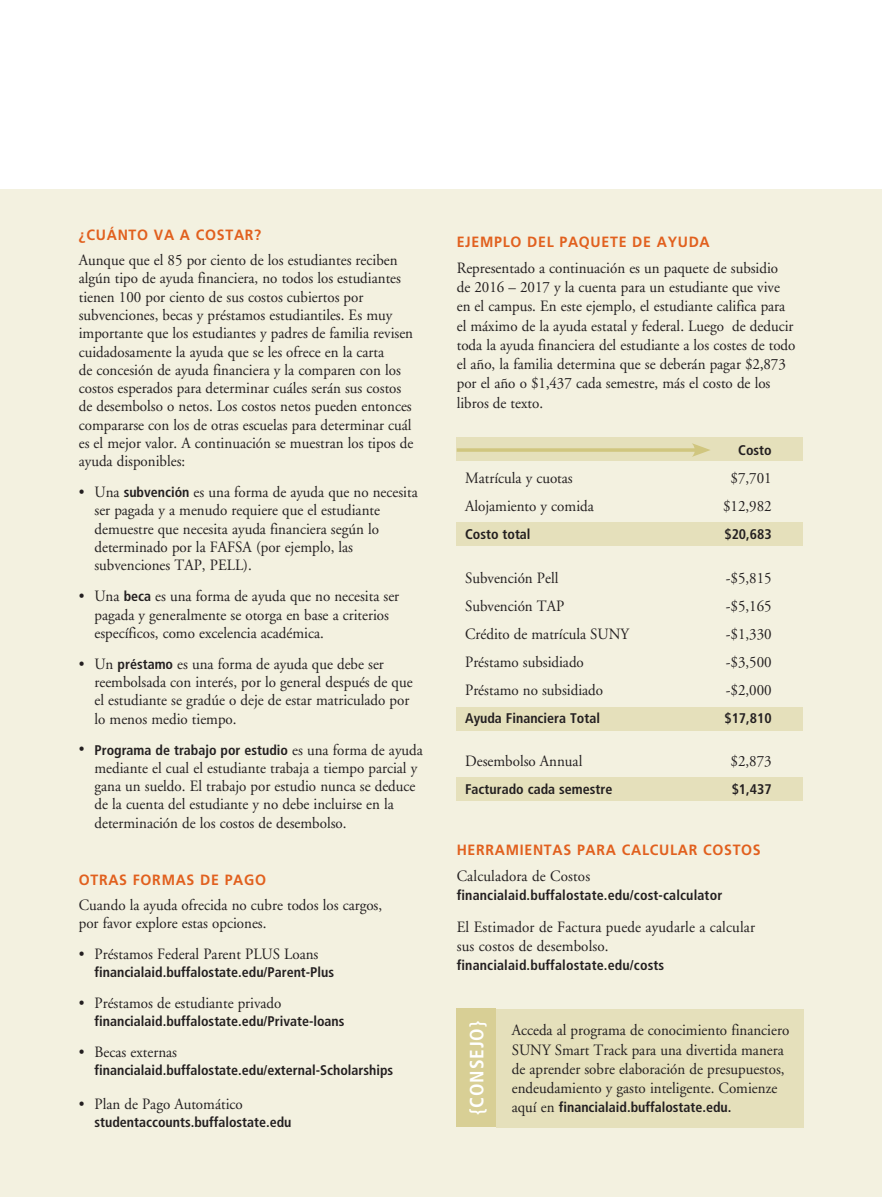
<style>
.page{position:relative;width:882px;height:1197px;background:#fff}
.page>*{position:absolute;margin:0;border:0;box-sizing:border-box;transform-origin:0 0}
.t1{font:700 condensed 19.25px "Frutiger";letter-spacing:.05em;color:#fff}
.t2{font:15.75px/18.2px "Adobe Garamond";color:#231f20;scale:.95 1}
.t3{font:700 14.88px "Frutiger";letter-spacing:.05em;color:#e1601e;scale:.95 1}
.t4{font:700 condensed 14px "Frutiger";color:#231f20}
.s1{font-family:"Frutiger";font-weight:700;font-stretch:condensed;font-size:14px}
.s2{font-family:"Adobe Garamond";font-weight:400;font-stretch:normal;font-size:15.75px}
.s3{font-family:"Minion Pro"}
</style>
<div class="page">
<div style="left:0;top:189px;width:882px;height:1008px;background:#f3f1e0"></div>
<div style="left:496px;top:1009px;width:307px;height:118px;background:#e5e0bb"></div>
<div style="left:457px;top:1009px;width:39px;height:118px;background:#d8cf95"></div>
<div style="left:457px;top:438px;width:346px;height:23px;background:#e5e0bb"></div>
<div style="left:457px;top:707px;width:346px;height:24px;background:#e5e0bb"></div>
<div style="left:457px;top:777px;width:346px;height:24px;background:#e5e0bb"></div>
<div style="left:457px;top:522px;width:346px;height:23px;background:#e5e0bb"></div>
<hr style="left:457px;top:448px;width:242px;height:4px;background:#d0c67f">
<svg style="left:692px;top:443px;width:18px;height:14px"></svg>
<p class="t3" style="left:79px;top:227px;width:194px">¿CUÁNTO VA A COSTAR?</p>
<p class="t2" style="left:79px;top:251px;width:354px">Aunque que el 85 por ciento de los estudiantes reciben algún tipo de ayuda financiera, no todos los estudiantes tienen 100 por ciento de sus costos cubiertos por subvenciones, becas y préstamos estudiantiles. Es muy importante que los estudiantes y padres de familia revisen cuidadosamente la ayuda que se les ofrece en la carta<br>de concesión de ayuda financiera y la comparen con los costos esperados para determinar cuáles serán sus costos de desembolso o netos. Los costos netos pueden entonces compararse con los de otras escuelas para determinar cuál es el mejor valor. A continuación se muestran los tipos de ayuda disponibles:</p>
<p class="t2" style="left:94px;top:484px;width:342px;text-indent:-16px">• Una <span class="s1">subvención</span> es una forma de ayuda que no necesita ser pagada y a menudo requiere que el estudiante demuestre que necesita ayuda financiera según lo determinado por la FAFSA (por ejemplo, las subvenciones TAP, PELL).</p>
<p class="t2" style="left:94px;top:588px;width:322px;text-indent:-16px">• Una <span class="s1">beca</span> es una forma de ayuda que no necesita ser pagada y generalmente se otorga en base a criterios específicos, como excelencia académica.</p>
<p class="t2" style="left:95px;top:655px;width:336px;text-indent:-16px">• Un <span class="s1">préstamo</span> es una forma de ayuda que debe ser reembolsada con interés, por lo general después de que el estudiante se gradúe o deje de estar matriculado por lo menos medio tiempo.</p>
<p class="t4" style="left:79px;top:741px;width:346px"><span class="s2">•</span> Programa de trabajo por estudio <span class="s2">es una forma de ayuda</span></p>
<p class="t2" style="left:95px;top:759px;width:341px">mediante el cual el estudiante trabaja a tiempo parcial y gana un sueldo. El trabajo por estudio nunca se deduce de la cuenta del estudiante y no debe incluirse en la determinación de los costos de desembolso.</p>
<p class="t3" style="left:79px;top:871px;width:199px">OTRAS FORMAS DE PAGO</p>
<p class="t2" style="left:79px;top:896px;width:321px">Cuando la ayuda ofrecida no cubre todos los cargos, por favor explore estas opciones.</p>
<p class="t2" style="left:79px;top:945px;width:254px">• Préstamos Federal Parent PLUS Loans</p>
<p class="t4" style="left:94px;top:964px;width:241px">financialaid.buffalostate.edu/Parent-Plus</p>
<p class="t2" style="left:79px;top:994px;width:215px">• Préstamos de estudiante privado</p>
<p class="t4" style="left:94px;top:1013px;width:252px">financialaid.buffalostate.edu/Private-loans</p>
<p class="t2" style="left:79px;top:1043px;width:105px">• Becas externas</p>
<p class="t4" style="left:94px;top:1062px;width:300px">financialaid.buffalostate.edu/external-Scholarships</p>
<p class="t2" style="left:79px;top:1095px;width:174px">• Plan de Pago Automático</p>
<p class="t4" style="left:94px;top:1114px;width:199px">studentaccounts.buffalostate.edu</p>
<p class="t3" style="left:457px;top:233px;width:268px">EJEMPLO DEL PAQUETE DE AYUDA</p>
<p class="t2" style="left:457px;top:259px;width:358px;line-height:19.2px">Representado a continuación es un paquete de subsidio de 2016 – 2017 y la cuenta para un estudiante que vive en el campus. En este ejemplo, el estudiante califica para el máximo de la ayuda estatal y federal. Luego de deducir toda la ayuda financiera del estudiante a los costes de todo el año, la familia determina que se deberán pagar $2<span class="s3">,</span>873 por el año o $1<span class="s3">,</span>437 cada semestre, más el costo de los libros de texto.</p>
<p class="t4" style="left:738px;top:442px;width:35px">Costo</p>
<p class="t2" style="left:465px;top:469px;width:115px">Matrícula y cuotas</p>
<p class="t2" style="left:731px;top:469px;width:45px">$7,701</p>
<p class="t2" style="left:465px;top:497px;width:137px">Alojamiento y comida</p>
<p class="t2" style="left:723px;top:497px;width:53px">$12,982</p>
<p class="t4" style="left:465px;top:526px;width:67px">Costo total</p>
<p class="t4" style="left:724px;top:526px;width:49px">$20,683</p>
<p class="t2" style="left:465px;top:569px;width:100px">Subvención Pell</p>
<p class="t2" style="left:726px;top:569px;width:50px">-$5,815</p>
<p class="t2" style="left:465px;top:597px;width:106px">Subvención TAP</p>
<p class="t2" style="left:726px;top:597px;width:50px">-$5,165</p>
<p class="t2" style="left:465px;top:625px;width:174px">Crédito de matrícula SUNY</p>
<p class="t2" style="left:726px;top:625px;width:50px">-$1,330</p>
<p class="t2" style="left:465px;top:653px;width:127px">Préstamo subsidiado</p>
<p class="t2" style="left:726px;top:653px;width:50px">-$3,500</p>
<p class="t2" style="left:465px;top:681px;width:147px">Préstamo no subsidiado</p>
<p class="t2" style="left:726px;top:681px;width:50px">-$2,000</p>
<p class="t4" style="left:465px;top:710px;width:136px">Ayuda Financiera Total</p>
<p class="t4" style="left:724px;top:710px;width:49px">$17,810</p>
<p class="t2" style="left:465px;top:753px;width:125px">Desembolso Annual</p>
<p class="t2" style="left:731px;top:753px;width:45px">$2,873</p>
<p class="t4" style="left:465px;top:781px;width:149px">Facturado cada semestre</p>
<p class="t4" style="left:732px;top:781px;width:42px">$1,437</p>
<p class="t3" style="left:457px;top:841px;width:322px">HERRAMIENTAS PARA CALCULAR COSTOS</p>
<p class="t2" style="left:457px;top:867px;width:142px">Calculadora de Costos</p>
<p class="t4" style="left:457px;top:887px;width:267px">financialaid.buffalostate.edu/cost-calculator</p>
<p class="t2" style="left:457px;top:917px;width:316px;line-height:19.2px">El Estimador de Factura puede ayudarle a calcular sus costos de desembolso.</p>
<p class="t4" style="left:457px;top:957px;width:209px">financialaid.buffalostate.edu/costs</p>
<p class="t1" style="left:466px;top:1115px;width:96px;rotate:-90deg">{CONSEJO}</p>
<p class="t2" style="left:512px;top:1021px;width:294px;line-height:19.2px">Acceda al programa de conocimiento financiero SUNY Smart Track para una divertida manera de aprender sobre elaboración de presupuestos, endeudamiento y gasto inteligente. Comienze</p>
<p class="t4" style="left:512px;top:1099px;width:221px"><span class="s2">aquí en</span> financialaid.buffalostate.edu.</p>
</div>
